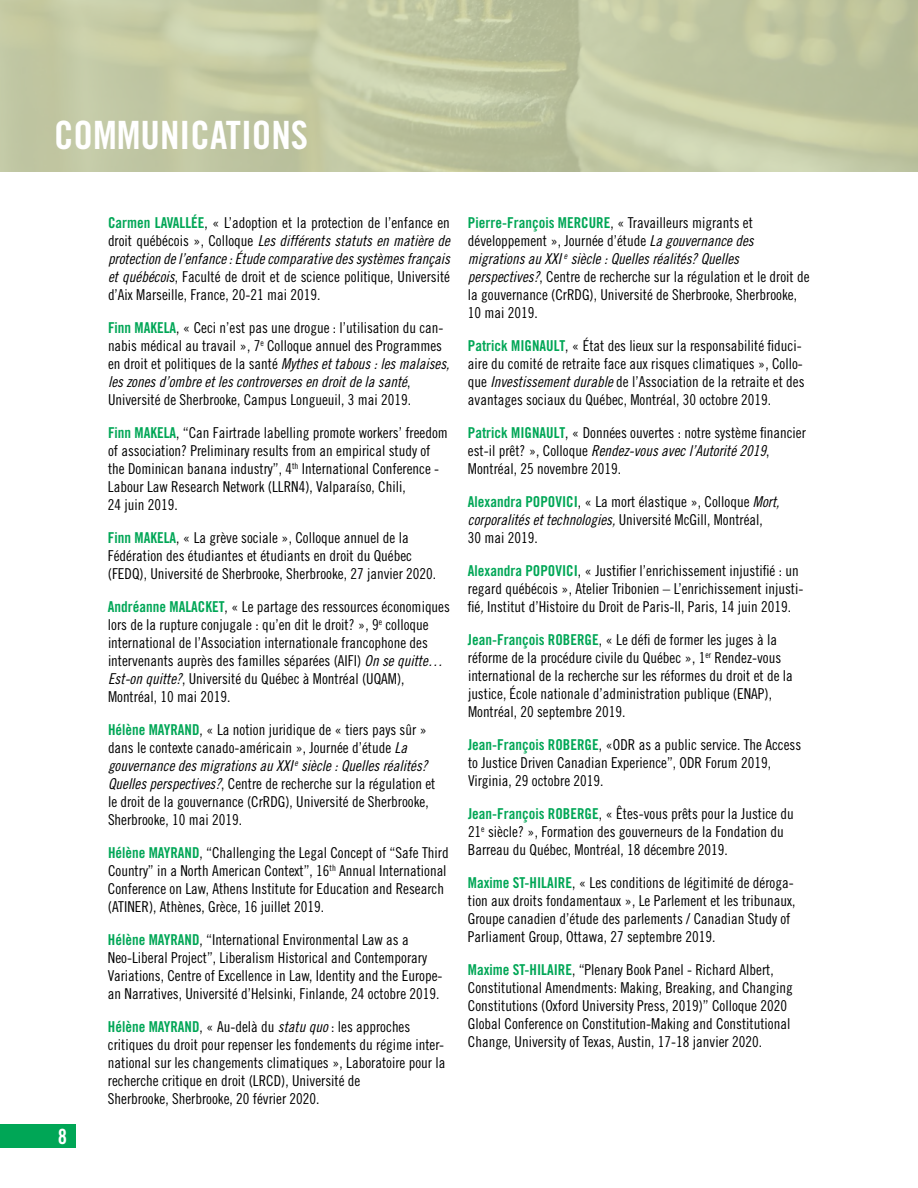
<style>
.page{position:relative;width:918px;height:1188px;background:#fff}
.page>*{position:absolute;margin:0;border:0;box-sizing:border-box;transform-origin:0 0}
.t1{font:39px "Trade Gothic Bold Cond Twenty";color:#fff}
.t2{font:21px "Trade Gothic Bold Cond Twenty";color:#fff}
.t3{font:15px/18px "Trade Gothic Cond Eighteen";color:#000}
.t4{font:15px/18px "Trade Gothic Cond Eighteen Obl";color:#000}
.s1{font-family:"Trade Gothic Bold Cond Twenty";color:#00a656}
.s2{font-family:"Trade Gothic Cond Eighteen"}
.s3{font-family:"Trade Gothic Cond Eighteen Obl"}
</style>
<div class="page">
<div style="left:0;top:1124px;width:76px;height:24px;background:#00a656"></div>
<svg style="left:0;top:0;width:918px;height:172px;background:#c2c8a3"></svg>
<h1 class="t1" style="left:54px;top:111px;width:256px">COMMUNICATIONS</h1>
<h2 class="t2" style="left:58px;top:1123px;width:11px">8</h2>
<p class="t3" style="left:108px;top:213px;width:343px"><span class="s1">Carmen LAVALLÉE</span>, « L’adoption et la protection de l’enfance en</p>
<p class="t4" style="left:108px;top:231px;width:344px"><span class="s2">droit québécois », Colloque</span> Les différents statuts en matière de protection de l’enfance : Étude comparative des systèmes français</p>
<p class="t3" style="left:108px;top:267px;width:344px"><span class="s3">et québécois</span>, Faculté de droit et de science politique, Université d’Aix Marseille, France, 20-21 mai 2019.</p>
<p class="t3" style="left:108px;top:318px;width:343px"><span class="s1">Finn MAKELA</span>, « Ceci n’est pas une drogue : l’utilisation du can&shy;nabis médical au travail », 7<sup>e</sup> Colloque annuel des Programmes en droit et politiques de la santé <span class="s3">Mythes et tabous : les malaises,</span></p>
<p class="t4" style="left:108px;top:372px;width:304px">les zones d’ombre et les controverses en droit de la santé<span class="s2">,</span></p>
<p class="t3" style="left:108px;top:390px;width:305px">Université de Sherbrooke, Campus Longueuil, 3 mai 2019.</p>
<p class="t3" style="left:108px;top:423px;width:341px"><span class="s1">Finn MAKELA</span>, “Can Fairtrade labelling promote workers’ freedom of association? Preliminary results from an empirical study of the Dominican banana industry”, 4<sup>th</sup> International Conference - Labour Law Research Network (LLRN4), Valparaíso, Chili,<br>24 juin 2019.</p>
<p class="t3" style="left:108px;top:528px;width:330px"><span class="s1">Finn MAKELA</span>, « La grève sociale », Colloque annuel de la<br>Fédération des étudiantes et étudiants en droit du Québec (FEDQ), Université de Sherbrooke, Sherbrooke, 27 janvier 2020.</p>
<p class="t3" style="left:108px;top:597px;width:343px"><span class="s1">Andréanne MALACKET</span>, « Le partage des ressources économiques lors de la rupture conjugale : qu’en dit le droit? », 9<sup>e</sup> colloque international de l’Association internationale francophone des intervenants auprès des familles séparées (AIFI) <span class="s3">On se quitte… Est-on quitte?</span>, Université du Québec à Montréal (UQAM), Montréal, 10 mai 2019.</p>
<p class="t3" style="left:108px;top:720px;width:321px"><span class="s1">Hélène MAYRAND</span>, « La notion juridique de « tiers pays sûr » dans le contexte canado-américain », Journée d’étude <span class="s3">La</span></p>
<p class="t4" style="left:108px;top:756px;width:321px">gouvernance des migrations au XXI <sup>e</sup> siècle : Quelles réalités?</p>
<p class="t3" style="left:108px;top:774px;width:329px"><span class="s3">Quelles perspectives?</span>, Centre de recherche sur la régulation et le droit de la gouvernance (CrRDG), Université de Sherbrooke,<br>Sherbrooke, 10 mai 2019.</p>
<p class="t3" style="left:108px;top:843px;width:342px"><span class="s1">Hélène MAYRAND</span>, “Challenging the Legal Concept of “Safe Third Country” in a North American Context”, 16<sup>th</sup> Annual International Conference on Law, Athens Institute for Education and Research (ATINER), Athènes, Grèce, 16 juillet 2019.</p>
<p class="t3" style="left:108px;top:930px;width:336px"><span class="s1">Hélène MAYRAND</span>, “International Environmental Law as a Neo-Liberal Project”, Liberalism Historical and Contemporary Variations, Centre of Excellence in Law, Identity and the Europe&shy;an Narratives, Université d’Helsinki, Finlande, 24 octobre 2019.</p>
<p class="t3" style="left:108px;top:1017px;width:339px"><span class="s1">Hélène MAYRAND</span>, « Au-delà du <span class="s3">statu quo</span> : les approches critiques du droit pour repenser les fondements du régime inter&shy;national sur les changements climatiques », Laboratoire pour la recherche critique en droit (LRCD), Université de<br>Sherbrooke, Sherbrooke, 20 février 2020.</p>
<p class="t3" style="left:468px;top:213px;width:287px"><span class="s1">Pierre-François MERCURE</span>, « Travailleurs migrants et développement », Journée d’étude <span class="s3">La gouvernance des</span></p>
<p class="t4" style="left:468px;top:249px;width:273px">migrations au XXI <sup>e</sup> siècle : Quelles réalités? Quelles</p>
<p class="t3" style="left:468px;top:267px;width:343px"><span class="s3">perspectives?</span>, Centre de recherche sur la régulation et le droit de la gouvernance (CrRDG), Université de Sherbrooke, Sherbrooke,<br>10 mai 2019.</p>
<p class="t3" style="left:468px;top:336px;width:338px"><span class="s1">Patrick MIGNAULT</span>, « État des lieux sur la responsabilité fiduci&shy;aire du comité de retraite face aux risques climatiques », Collo&shy;que <span class="s3">Investissement durable</span> de l’Association de la retraite et des avantages sociaux du Québec, Montréal, 30 octobre 2019.</p>
<p class="t3" style="left:468px;top:423px;width:339px"><span class="s1">Patrick MIGNAULT</span>, « Données ouvertes : notre système financier</p>
<p class="t4" style="left:468px;top:441px;width:303px"><span class="s2">est-il prêt? », Colloque</span> Rendez-vous avec l’Autorité 2019<span class="s2">,</span></p>
<p class="t3" style="left:468px;top:459px;width:155px">Montréal, 25 novembre 2019.</p>
<p class="t3" style="left:468px;top:492px;width:313px"><span class="s1">Alexandra POPOVICI</span>, « La mort élastique », Colloque <span class="s3">Mort,</span></p>
<p class="t4" style="left:468px;top:510px;width:296px">corporalités et technologies, <span class="s2">Université McGill, Montréal,</span></p>
<p class="t3" style="left:468px;top:528px;width:71px">30 mai 2019.</p>
<p class="t3" style="left:468px;top:561px;width:337px"><span class="s1">Alexandra POPOVICI</span>, « Justifier l’enrichissement injustifié : un regard québécois », Atelier Tribonien – L’enrichissement injusti&shy;fié<span class="s3">,</span> Institut d’Histoire du Droit de Paris-II, Paris, 14 juin 2019.</p>
<p class="t3" style="left:468px;top:630px;width:326px"><span class="s1">Jean-François ROBERGE</span>, « Le défi de former les juges à la réforme de la procédure civile du Québec », 1<sup>er</sup> Rendez-vous international de la recherche sur les réformes du droit et de la justice, École nationale d’administration publique (ENAP), Montréal, 20 septembre 2019.</p>
<p class="t3" style="left:468px;top:735px;width:335px"><span class="s1">Jean-François ROBERGE</span>, «ODR as a public service. The Access to Justice Driven Canadian Experience”, ODR Forum 2019,<br>Virginia, 29 octobre 2019.</p>
<p class="t3" style="left:468px;top:804px;width:327px"><span class="s1">Jean-François ROBERGE</span>, « Êtes-vous prêts pour la Justice du<br>21<sup>e</sup> siècle? », Formation des gouverneurs de la Fondation du<br>Barreau du Québec, Montréal, 18 décembre 2019.</p>
<p class="t3" style="left:468px;top:873px;width:329px"><span class="s1">Maxime ST-HILAIRE</span>, « Les conditions de légitimité de déroga&shy;tion aux droits fondamentaux », Le Parlement et les tribunaux, Groupe canadien d’étude des parlements / Canadian Study of Parliament Group, Ottawa, 27 septembre 2019.</p>
<p class="t3" style="left:468px;top:960px;width:326px"><span class="s1">Maxime ST-HILAIRE</span>, “Plenary Book Panel - Richard Albert, Constitutional Amendments: Making, Breaking, and Changing Constitutions (Oxford University Press, 2019)” Colloque 2020<br>Global Conference on Constitution-Making and Constitutional Change, University of Texas, Austin, 17-18 janvier 2020.</p>
</div>
